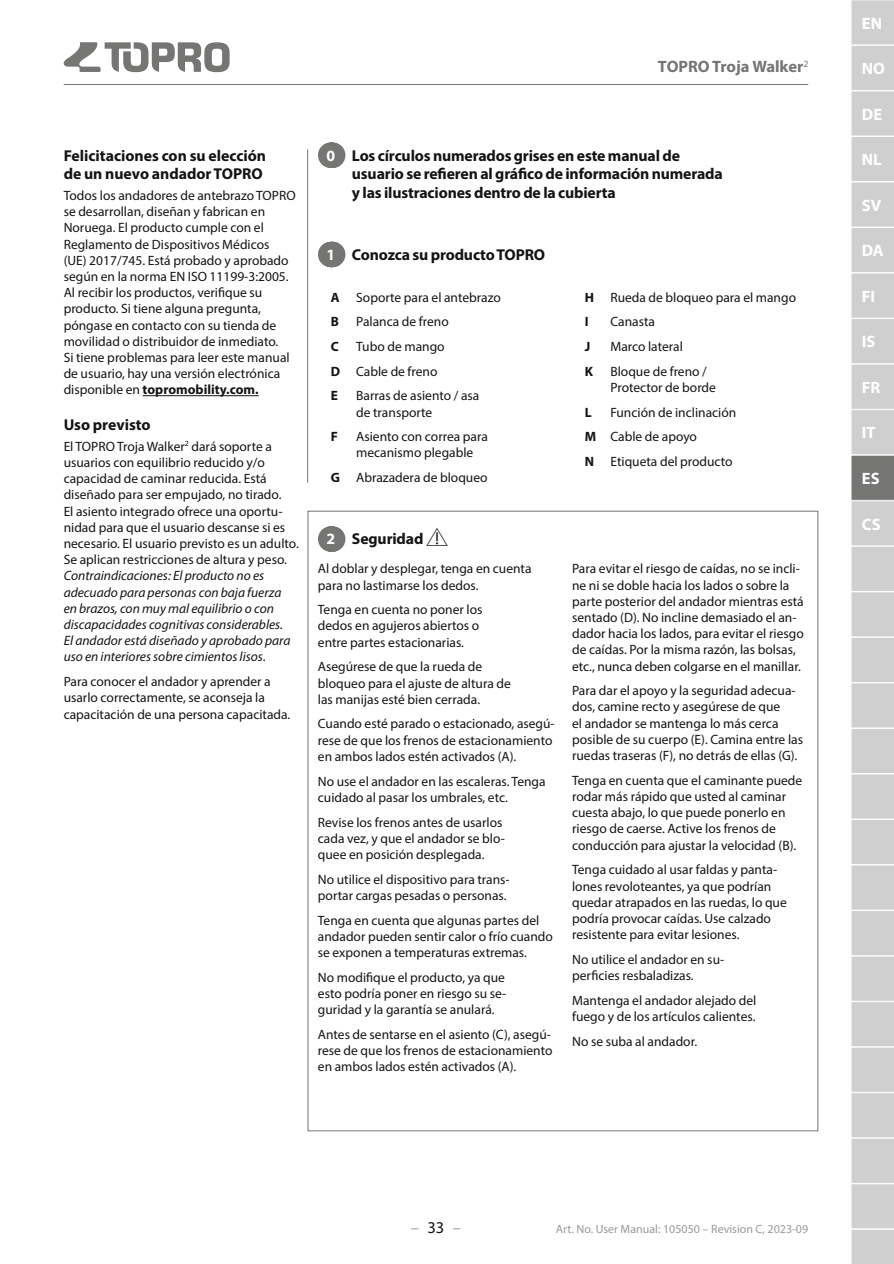
<style>
.page{position:relative;width:894px;height:1264px;background:#fff}
.page>*{position:absolute;margin:0;border:0;box-sizing:border-box;transform-origin:0 0}
.t1{font:700 16.5px "Myriad Pro";color:#fff}
.t2{font:700 16.5px "Myriad Pro";letter-spacing:-.005em;color:#757574}
.t3{font:16.5px "Myriad Pro";color:#999}
.t4{font:700 15.75px/18.9px "Myriad Pro";letter-spacing:-.01em;color:#131413}
.t5{font:13.5px/16.2px "Myriad Pro";color:#131413}
.t6{font:italic 13.5px/16.2px "Myriad Pro";color:#131413}
.t7{font:700 13.5px "Myriad Pro";color:#131413}
.t8{font:12px "Myriad Pro";color:#999}
.s1{font-weight:700}
.s2{font-style:normal}
.s3{color:#fff}
.s4{font-family:"TOPRO User Manual Mark Up";font-weight:400;font-size:27px}
.s5{color:#131413}
</style>
<div class="page">
<hr style="left:307px;top:149px;width:1px;height:334px;background:#757574">
<hr style="left:143px;top:395px;width:115px;height:1px;background:#131413">
<svg style="left:330px;top:142px;width:3px;height:26px"></svg>
<svg style="left:330px;top:242px;width:3px;height:25px"></svg>
<svg style="left:330px;top:526px;width:3px;height:26px"></svg>
<svg style="left:64px;top:42px;width:165px;height:30px"></svg>
<hr style="left:64px;top:84px;width:744px;height:1px;background:#757574">
<svg style="left:851px;top:0;width:43px;height:1264px;background:#cdcdce"></svg>
<p class="t2" style="left:657px;top:56px;width:152px">TOPRO Troja Walker<sup>2</sup></p>
<p class="t4" style="left:64px;top:145px;width:204px">Felicitaciones con su elección de un nuevo andador TOPRO</p>
<p class="t5" style="left:64px;top:187px;width:233px">Todos los andadores de antebrazo TOPRO se desarrollan, diseñan y fabrican en Noruega. El producto cumple con el Reglamento de Dispositivos Médicos (UE) 2017/745. Está probado y aprobado según en la norma EN ISO 11199-3:2005.<br>Al recibir los productos, verifique su producto. Si tiene alguna pregunta, póngase en contacto con su tienda de movilidad o distribuidor de inmediato.<br>Si tiene problemas para leer este manual de usuario, hay una versión electrónica disponible en <span class="s1">topromobility.com.</span></p>
<p class="t4" style="left:64px;top:415px;width:88px">Uso previsto</p>
<p class="t5" style="left:64px;top:438px;width:236px">El TOPRO Troja Walker<sup>2</sup> dará soporte a usuarios con equilibrio reducido y/o capacidad de caminar reducida. Está diseñado para ser empujado, no tirado.<br>El asiento integrado ofrece una oportu&shy;nidad para que el usuario descanse si es necesario. El usuario previsto es un adulto.<br>Se aplican restricciones de altura y peso.</p>
<p class="t6" style="left:64px;top:567px;width:228px">Contraindicaciones: El producto no es adecuado para personas con baja fuerza en brazos, con muy mal equilibrio o con discapacidades cognitivas considerables.<br>El andador está diseñado y aprobado para uso en interiores sobre cimientos lisos<span class="s2">.</span></p>
<p class="t5" style="left:64px;top:673px;width:228px">Para conocer el andador y aprender a usarlo correctamente, se aconseja la capacitación de una persona capacitada.</p>
<p class="t4" style="left:352px;top:145px;width:372px;text-indent:-26px"><span class="s3">0</span> Los círculos numerados grises en este manual de usuario se refieren al gráfico de información numerada y las ilustraciones dentro de la cubierta</p>
<p class="t4" style="left:326px;top:244px;width:220px"><span class="s3">1</span> Conozca su producto TOPRO</p>
<p class="t5" style="left:330px;top:284px;width:172px;line-height:24.8px"><span class="s1">A</span> Soporte para el antebrazo<br><span class="s1">B</span></p>
<p class="t5" style="left:356px;top:313px;width:94px">Palanca de freno</p>
<p class="t5" style="left:330px;top:334px;width:115px;line-height:24.8px;text-indent:26px">Tubo de mango<br><span class="s1">D</span> Cable de freno<br><span class="s1">E</span></p>
<p class="t7" style="left:330px;top:337px;width:10px">C</p>
<p class="t5" style="left:356px;top:387px;width:125px">Barras de asiento / asa de transporte</p>
<p class="t7" style="left:330px;top:428px;width:9px">F</p>
<p class="t5" style="left:356px;top:428px;width:133px">Asiento con correa para mecanismo plegable</p>
<p class="t5" style="left:330px;top:469px;width:158px"><span class="s1">G</span> Abrazadera de bloqueo</p>
<p class="t4" style="left:326px;top:529px;width:124px"><span class="s3">2</span> Seguridad <span class="s4">!</span></p>
<p class="t5" style="left:318px;top:560px;width:215px">Al doblar y desplegar, tenga en cuenta para no lastimarse los dedos.</p>
<p class="t5" style="left:318px;top:601px;width:166px">Tenga en cuenta no poner los dedos en agujeros abiertos o entre partes estacionarias.</p>
<p class="t5" style="left:318px;top:658px;width:194px">Asegúrese de que la rueda de bloqueo para el ajuste de altura de las manijas esté bien cerrada.</p>
<p class="t5" style="left:318px;top:715px;width:238px">Cuando esté parado o estacionado, asegú&shy;rese de que los frenos de estacionamiento en ambos lados estén activados (A).</p>
<p class="t5" style="left:318px;top:773px;width:229px">No use el andador en las escaleras. Tenga cuidado al pasar los umbrales, etc.</p>
<p class="t5" style="left:318px;top:813px;width:188px">Revise los frenos antes de usarlos cada vez, y que el andador se blo&shy;quee en posición desplegada.</p>
<p class="t5" style="left:318px;top:871px;width:193px">No utilice el dispositivo para trans&shy;portar cargas pesadas o personas.</p>
<p class="t5" style="left:318px;top:911px;width:236px">Tenga en cuenta que algunas partes del andador pueden sentir calor o frío cuando se exponen a temperaturas extremas.</p>
<p class="t5" style="left:318px;top:969px;width:190px;text-align:justify">No modifique el producto, ya que esto podría poner en riesgo su se&shy;guridad y la garantía se anulará.</p>
<p class="t5" style="left:318px;top:1026px;width:236px;text-align:justify">Antes de sentarse en el asiento (C), asegú&shy;rese de que los frenos de estacionamiento en ambos lados estén activados (A).</p>
<p class="t5" style="left:585px;top:284px;width:213px;line-height:24.8px"><span class="s1">H</span> Rueda de bloqueo para el mango<br><span class="s1">I</span></p>
<p class="t5" style="left:610px;top:313px;width:46px">Canasta</p>
<p class="t7" style="left:585px;top:337px;width:7px">J</p>
<p class="t5" style="left:610px;top:338px;width:74px">Marco lateral</p>
<p class="t7" style="left:585px;top:362px;width:10px">K</p>
<p class="t5" style="left:610px;top:363px;width:107px">Bloque de freno /<br>Protector de borde</p>
<p class="t7" style="left:585px;top:403px;width:8px">L</p>
<p class="t5" style="left:585px;top:399px;width:153px;line-height:24.8px;text-indent:26px">Función de inclinación<br><span class="s1">M</span> Cable de apoyo<br><span class="s1">N</span> Etiqueta del producto</p>
<p class="t5" style="left:572px;top:560px;width:233px">Para evitar el riesgo de caídas, no se incli&shy;ne ni se doble hacia los lados o sobre la parte posterior del andador mientras está sentado (D). No incline demasiado el an&shy;dador hacia los lados, para evitar el riesgo de caídas. Por la misma razón, las bolsas, etc., nunca deben colgarse en el manillar.</p>
<p class="t5" style="left:572px;top:682px;width:232px">Para dar el apoyo y la seguridad adecua&shy;dos, camine recto y asegúrese de que<br>el andador se mantenga lo más cerca posible de su cuerpo (E). Camina entre las ruedas traseras (F), no detrás de ellas (G).</p>
<p class="t5" style="left:572px;top:772px;width:232px">Tenga en cuenta que el caminante puede rodar más rápido que usted al caminar cuesta abajo, lo que puede ponerlo en riesgo de caerse. Active los frenos de conducción para ajustar la velocidad (B).</p>
<p class="t5" style="left:572px;top:861px;width:216px">Tenga cuidado al usar faldas y panta&shy;lones revoloteantes, ya que podrían quedar atrapados en las ruedas, lo que podría provocar caídas. Use calzado resistente para evitar lesiones.</p>
<p class="t5" style="left:572px;top:951px;width:154px">No utilice el andador en su&shy;perficies resbaladizas.</p>
<p class="t5" style="left:572px;top:992px;width:186px">Mantenga el andador alejado del fuego y de los artículos calientes.</p>
<p class="t5" style="left:572px;top:1033px;width:127px">No se suba al andador.</p>
<p class="t1" style="left:861px;top:12px;width:22px">EN</p>
<p class="t1" style="left:861px;top:58px;width:25px">NO</p>
<p class="t1" style="left:861px;top:103px;width:22px">DE</p>
<p class="t1" style="left:861px;top:149px;width:21px">NL</p>
<p class="t1" style="left:861px;top:194px;width:21px">SV</p>
<p class="t1" style="left:861px;top:240px;width:23px">DA</p>
<p class="t1" style="left:861px;top:285px;width:15px">FI</p>
<p class="t1" style="left:861px;top:331px;width:15px">IS</p>
<p class="t1" style="left:861px;top:376px;width:20px">FR</p>
<p class="t1" style="left:861px;top:422px;width:15px">IT</p>
<p class="t1" style="left:861px;top:468px;width:19px">ES</p>
<p class="t1" style="left:861px;top:513px;width:20px">CS</p>
<p class="t3" style="left:411px;top:1217px;width:51px">–<span class="s5">33</span>–</p>
<p class="t8" style="left:556px;top:1222px;width:254px">Art. No. User Manual: 105050 – Revision C, 2023-09</p>
</div>
